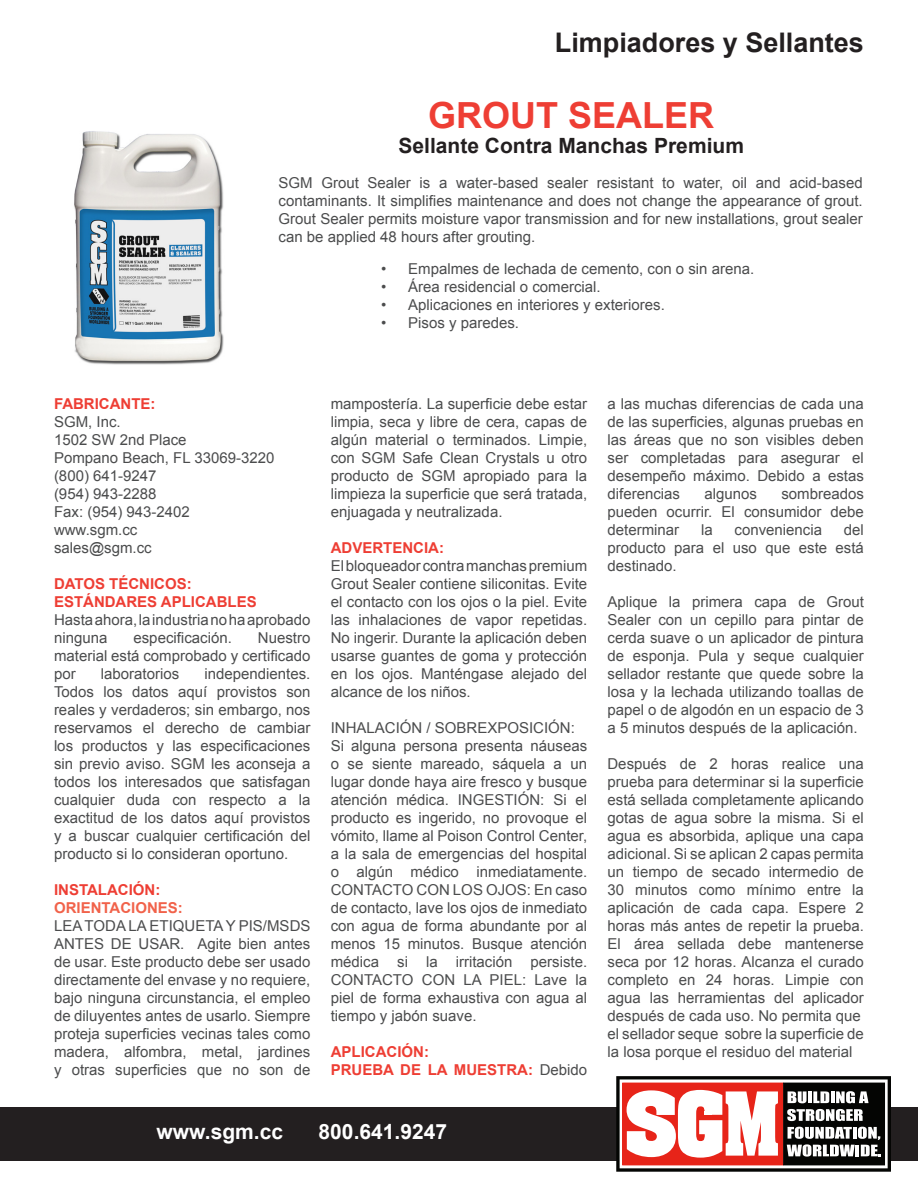
<style>
.page{position:relative;width:918px;height:1188px;background:#fff}
.page>*{position:absolute;margin:0;border:0;box-sizing:border-box;transform-origin:0 0}
.t1{font:700 36px "Arial";color:#ee3e34}
.t2{font:700 27px "Arial";color:#231f20}
.t3{font:700 21px "Arial";color:#231f20}
.t4{font:700 21px "Arial";color:#fff}
.t5{font:15px/18px "Arial";color:#4b4c4d;text-align:justify}
.t6{font:700 15px "Arial";color:#ee3e34}
.t7{font:700 15px "Arial";color:#f1624a}
.s1{font-weight:400;color:#4b4c4d}
</style>
<div class="page">
<div style="left:0;top:1107px;width:918px;height:54px;background:#231f20"></div>
<svg style="left:616px;top:1076px;width:275px;height:96px;background:#ad8582"></svg>
<img style="left:74px;top:131px;width:150px;height:234px">
<p class="t2" style="left:555px;top:25px;width:311px">Limpiadores y Sellantes</p>
<p class="t1" style="left:428px;top:91px;width:288px">GROUT SEALER</p>
<p class="t3" style="left:399px;top:132px;width:347px">Sellante Contra Manchas Premium</p>
<p class="t5" style="left:279px;top:174px;width:586px">SGM Grout Sealer is a water-based sealer resistant to water, oil and acid-based contaminants. It simplifies maintenance and does not change the appearance of grout.<br>Grout Sealer permits moisture vapor transmission and for new installations, grout sealer can be applied 48 hours after grouting.</p>
<p class="t5" style="left:381px;top:260px;width:375px">• Empalmes de lechada de cemento, con o sin arena.</p>
<p class="t5" style="left:381px;top:278px;width:221px">• Área residencial o comercial.</p>
<p class="t5" style="left:381px;top:296px;width:285px">• Aplicaciones en interiores y exteriores.</p>
<p class="t5" style="left:381px;top:314px;width:139px">• Pisos y paredes.</p>
<p class="t6" style="left:54px;top:394px;width:103px">FABRICANTE:</p>
<p class="t5" style="left:54px;top:413px;width:68px">SGM, Inc.</p>
<p class="t5" style="left:54px;top:431px;width:134px">1502 SW 2nd Place</p>
<p class="t5" style="left:54px;top:449px;width:222px">Pompano Beach, FL 33069-3220</p>
<p class="t5" style="left:54px;top:467px;width:104px">(800) 641-9247</p>
<p class="t5" style="left:54px;top:485px;width:104px">(954) 943-2288</p>
<p class="t5" style="left:54px;top:503px;width:137px">Fax: (954) 943-2402</p>
<p class="t5" style="left:54px;top:521px;width:85px">www.sgm.cc</p>
<p class="t5" style="left:54px;top:539px;width:99px">sales@sgm.cc</p>
<p class="t6" style="left:54px;top:574px;width:139px">DATOS TÉCNICOS:</p>
<p class="t6" style="left:54px;top:592px;width:204px">ESTÁNDARES APLICABLES</p>
<p class="t5" style="left:54px;top:611px;width:258px">Hasta ahora, la industria no ha aprobado ninguna</p>
<p class="t5" style="left:133px;top:629px;width:100px">especificación.</p>
<p class="t5" style="left:54px;top:629px;width:258px;text-indent:204px">Nuestro material está comprobado y certificado por</p>
<p class="t5" style="left:54px;top:665px;width:258px;text-indent:151px">independientes.<br>Todos los datos aquí provistos son reales y verdaderos; sin embargo, nos reservamos el derecho de cambiar los productos y las especificaciones sin previo aviso. SGM les aconseja a todos los interesados que satisfagan cualquier duda con respecto a la exactitud de los datos aquí provistos y a buscar cualquier certificación del producto si lo consideran oportuno.</p>
<p class="t6" style="left:54px;top:880px;width:108px">INSTALACIÓN:</p>
<p class="t7" style="left:54px;top:898px;width:130px">ORIENTACIONES:</p>
<p class="t5" style="left:54px;top:917px;width:258px">LEA TODA LA ETIQUETA Y PIS/MSDS ANTES DE USAR. Agite bien antes de usar. Este producto debe ser usado directamente del envase y no requiere, bajo ninguna circunstancia, el empleo de diluyentes antes de usarlo. Siempre proteja superficies vecinas tales como madera, alfombra, metal, jardines y otras superficies que no son de</p>
<p class="t5" style="left:101px;top:665px;width:80px">laboratorios</p>
<p class="t5" style="left:331px;top:395px;width:258px">mampostería. La superficie debe estar limpia, seca y libre de cera, capas de algún material o terminados. Limpie, con SGM Safe Clean Crystals u otro producto de SGM apropiado para la limpieza la superficie que será tratada, enjuagada y neutralizada.</p>
<p class="t6" style="left:331px;top:538px;width:115px">ADVERTENCIA:</p>
<p class="t5" style="left:331px;top:557px;width:258px">El bloqueador contra manchas premium Grout Sealer contiene siliconitas. Evite el contacto con los ojos o la piel. Evite las inhalaciones de vapor repetidas.<br>No ingerir. Durante la aplicación deben usarse guantes de goma y protección en los ojos. Manténgase alejado del alcance de los niños.</p>
<p class="t5" style="left:331px;top:719px;width:246px">INHALACIÓN / SOBREXPOSICIÓN:</p>
<p class="t5" style="left:331px;top:737px;width:258px">Si alguna persona presenta náuseas o se siente mareado, sáquela a un lugar donde haya aire fresco y busque atención médica. INGESTIÓN: Si el producto es ingerido, no provoque el vómito, llame al Poison Control Center, a la sala de emergencias del hospital o algún médico inmediatamente.<br>CONTACTO CON LOS OJOS: En caso de contacto, lave los ojos de inmediato con agua de forma abundante por al menos 15 minutos. Busque atención médica si la irritación persiste.<br>CONTACTO CON LA PIEL: Lave la piel de forma exhaustiva con agua al tiempo y jabón suave.</p>
<p class="t6" style="left:331px;top:1042px;width:100px">APLICACIÓN:</p>
<p class="t6" style="left:331px;top:1060px;width:258px">PRUEBA DE LA MUESTRA: <span class="s1">Debido</span></p>
<p class="t5" style="left:608px;top:395px;width:258px">a las muchas diferencias de cada una de las superficies, algunas pruebas en las áreas que no son visibles deben ser completadas para asegurar el desempeño máximo. Debido a estas diferencias</p>
<p class="t5" style="left:608px;top:485px;width:258px;text-indent:174px">sombreados pueden ocurrir. El consumidor debe determinar</p>
<p class="t5" style="left:704px;top:485px;width:54px">algunos</p>
<p class="t5" style="left:608px;top:521px;width:258px;text-indent:236px">del producto para el uso que este está destinado.</p>
<p class="t5" style="left:608px;top:593px;width:258px">Aplique la primera capa de Grout Sealer con un cepillo para pintar de cerda suave o un aplicador de pintura de esponja. Pula y seque cualquier sellador restante que quede sobre la losa y la lechada utilizando toallas de papel o de algodón en un espacio de 3 a 5 minutos después de la aplicación.</p>
<p class="t5" style="left:608px;top:755px;width:258px">Después de 2 horas realice una prueba para determinar si la superficie está sellada completamente aplicando gotas de agua sobre la misma. Si el agua es absorbida, aplique una capa adicional. Si se aplican 2 capas permita un tiempo de secado intermedio de 30 minutos como mínimo entre la aplicación de cada capa. Espere 2 horas más antes de repetir la prueba.<br>El área sellada debe mantenerse seca por 12 horas. Alcanza el curado completo en 24 horas. Limpie con agua las herramientas del aplicador después de cada uso. No permita que</p>
<p class="t5" style="left:608px;top:1025px;width:258px">el sellador seque sobre la superficie de la losa porque el residuo del material</p>
<p class="t5" style="left:701px;top:521px;width:13px">la</p>
<p class="t5" style="left:735px;top:521px;width:89px">conveniencia</p>
<p class="t4" style="left:157px;top:1118px;width:128px">www.sgm.cc</p>
<p class="t4" style="left:319px;top:1118px;width:130px">800.641.9247</p>
</div>
